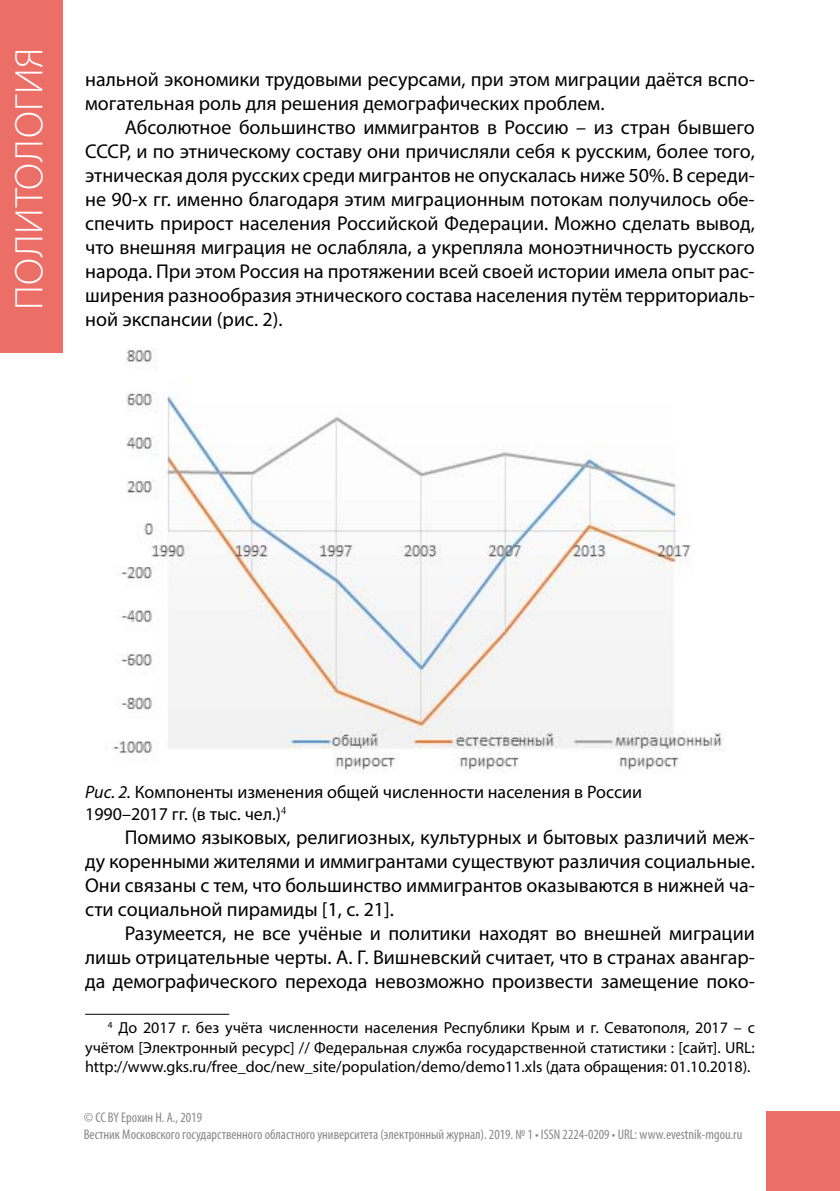
<style>
.page{position:relative;width:840px;height:1191px;background:#fff}
.page>*{position:absolute;margin:0;border:0;box-sizing:border-box;transform-origin:0 0}
.t1{font:300 40px "Myriad Pro";letter-spacing:.02em;color:#fff}
.t2{font:20px/24px "Myriad Pro";color:#000;text-align:justify}
.t3{font:18px/21.6px "Myriad Pro";color:#000}
.t4{font:16px/19.2px "Myriad Pro";color:#000;text-align:justify}
.t5{font:condensed 14px/16.8px "Myriad Pro";color:#87888a}
.s1{font-style:italic}
</style>
<div class="page">
<div style="left:765px;top:1111px;width:74px;height:80px;background:#eb6e67"></div>
<div style="left:0;top:0;width:62px;height:353px;background:#eb6e67"></div>
<img style="left:112px;top:348px;width:612px;height:424px">
<hr style="left:85px;top:1013px;width:144px;height:1px;background:#000">
<h1 class="t1" style="left:5px;top:310px;width:265px;rotate:-90deg">политология</h1>
<p class="t2" style="left:85px;top:67px;width:670px">нальной экономики трудовыми ресурсами, при этом миграции даётся вспо&shy;могательная роль для решения демографических проблем.</p>
<p class="t2" style="left:85px;top:115px;width:671px;text-indent:40px">Абсолютное большинство иммигрантов в Россию – из стран бывшего СССР, и по этническому составу они причисляли себя к русским, более того, этническая доля русских среди мигрантов не опускалась ниже 50%. В середи&shy;не 90-х гг. именно благодаря этим миграционным потокам получилось обе&shy;спечить прирост населения Российской Федерации. Можно сделать вывод, что внешняя миграция не ослабляла, а укрепляла моноэтничность русского народа. При этом Россия на протяжении всей своей истории имела опыт рас&shy;ширения разнообразия этнического состава населения путём территориаль&shy;ной экспансии (рис. 2).</p>
<p class="t3" style="left:85px;top:781px;width:558px"><span class="s1">Рис. 2.</span> Компоненты изменения общей численности населения в России<br>1990–2017 гг. (в тыс. чел.)<sup>4</sup></p>
<p class="t2" style="left:85px;top:825px;width:671px;text-indent:40px">Помимо языковых, религиозных, культурных и бытовых различий меж&shy;ду коренными жителями и иммигрантами существуют различия социальные.<br>Они связаны с тем, что большинство иммигрантов оказываются в нижней ча&shy;сти социальной пирамиды [1, с. 21].</p>
<p class="t2" style="left:85px;top:921px;width:671px;text-indent:40px">Разумеется, не все учёные и политики находят во внешней миграции лишь отрицательные черты. А. Г. Вишневский считает, что в странах авангар&shy;да демографического перехода невозможно произвести замещение поко-</p>
<p class="t4" style="left:85px;top:1018px;width:671px;text-indent:23px"><sup>4</sup> До 2017 г. без учёта численности населения Республики Крым и г. Севатополя, 2017 – с учётом [Электронный ресурс] // Федеральная служба государственной статистики : [сайт]. URL: http://www.gks.ru/free_doc/new_site/population/demo/demo11.xls (дата обращения: 01.10.2018).</p>
<p class="t5" style="left:84px;top:1109px;width:659px">© CC BY Ерохин Н. А., 2019<br>Вестник Московского государственного областного университета (электронный журнал). 2019. № 1 • ISSN 2224-0209 • URL: www.evestnik-mgou.ru</p>
</div>
